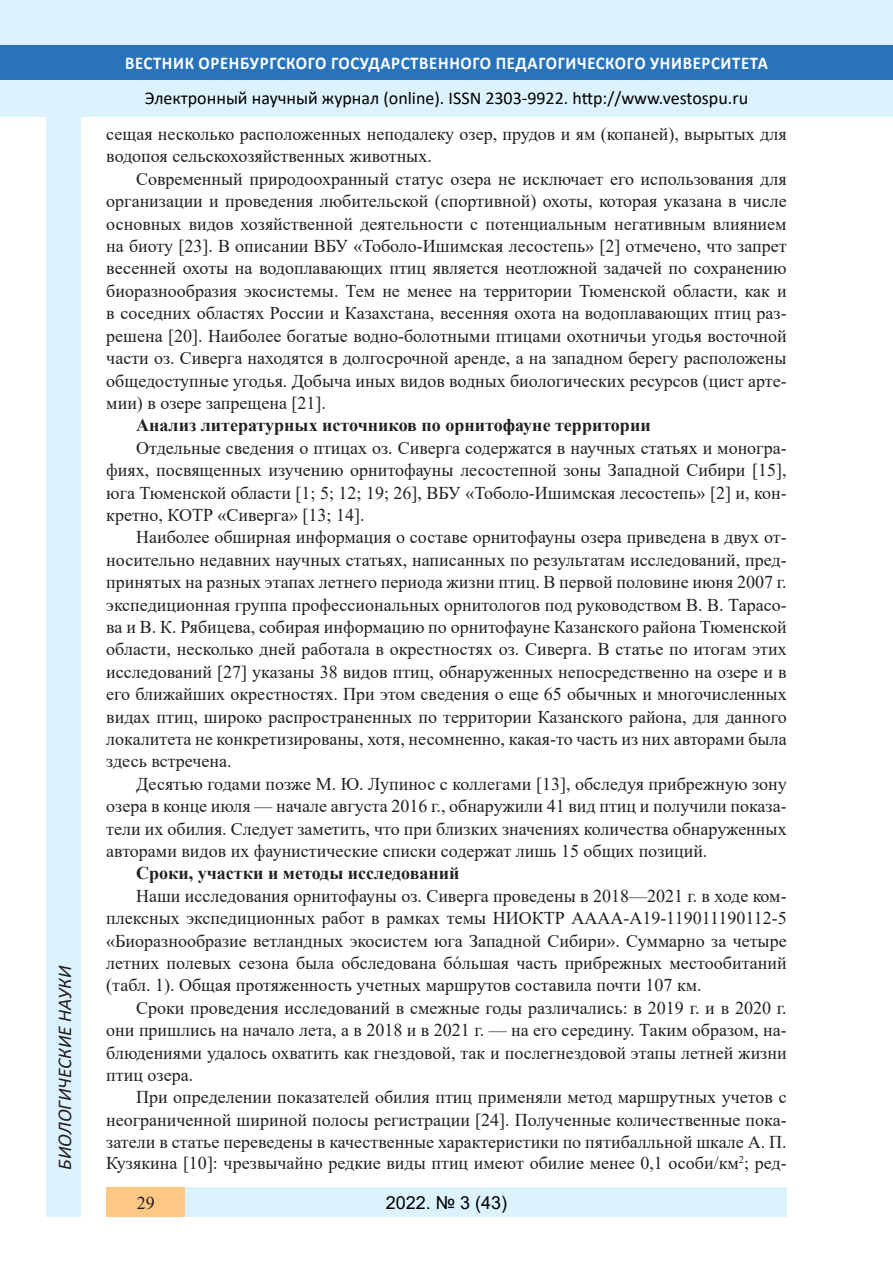
<style>
.page{position:relative;width:893px;height:1263px;background:#fff}
.page>*{position:absolute;margin:0;border:0;box-sizing:border-box;transform-origin:0 0}
.t1{font:italic 19.5px "Calibri";color:#231f20}
.Стиль2{font:18px/22.4px "Times New Roman";color:#231f20;text-align:justify}
.Стиль2-2{font:700 18px "Times New Roman";color:#231f20}
.t2{font:18px "Calibri";color:#000}
.t3{font:700 18px "Calibri";letter-spacing:.04em;color:#fff;scale:.93 1}
.t4{font:18px "Arial";color:#000}
</style>
<div class="page">
<div style="left:0;top:0;width:893px;height:116px;background:#dcf2fc"></div>
<div style="left:0;top:45px;width:893px;height:34px;background:#2873ba"></div>
<div style="left:47px;top:116px;width:34px;height:1101px;background:#dcf2fc"></div>
<div style="left:106px;top:1188px;width:681px;height:29px;background:#dcf2fc"></div>
<div style="left:106px;top:1188px;width:79px;height:29px;background:#fdc784"></div>
<p class="t1" style="left:51px;top:1170px;width:206px;rotate:-90deg">БИОЛОГИЧЕСКИЕ НАУКИ</p>
<p class="t3" style="left:125px;top:50px;width:693px">ВЕСТНИК ОРЕНБУРГСКОГО ГОСУДАРСТВЕННОГО ПЕДАГОГИЧЕСКОГО УНИВЕРСИТЕТА</p>
<p class="t2" style="left:145px;top:85px;width:605px">Электронный научный журнал (online). ISSN 2303-9922. http://www.vestospu.ru</p>
<p class="Стиль2" style="left:106px;top:122px;width:682px">сещая несколько расположенных неподалеку озер, прудов и ям (копаней), вырытых для водопоя сельскохозяйственных животных.</p>
<p class="Стиль2" style="left:106px;top:167px;width:682px;text-indent:30px">Современный природоохранный статус озера не исключает его использования для организации и проведения любительской (спортивной) охоты, которая указана в числе основных видов хозяйственной деятельности с потенциальным негативным влиянием на биоту [23]. В описании ВБУ «Тоболо-Ишимская лесостепь» [2] отмечено, что запрет весенней охоты на водоплавающих птиц является неотложной задачей по сохранению биоразнообразия экосистемы. Тем не менее на территории Тюменской области, как и в соседних областях России и Казахстана, весенняя охота на водоплавающих птиц раз&shy;решена [20]. Наиболее богатые водно-болотными птицами охотничьи угодья восточной части оз. Сиверга находятся в долгосрочной аренде, а на западном берегу расположены общедоступные угодья. Добыча иных видов водных биологических ресурсов (цист арте&shy;мии) в озере запрещена [21].</p>
<p class="Стиль2-2" style="left:136px;top:412px;width:516px">Анализ литературных источников по орнитофауне территории</p>
<p class="Стиль2" style="left:106px;top:436px;width:682px;text-indent:30px">Отдельные сведения о птицах оз. Сиверга содержатся в научных статьях и моногра&shy;фиях, посвященных изучению орнитофауны лесостепной зоны Западной Сибири [15], юга Тюменской области [1; 5; 12; 19; 26], ВБУ «Тоболо-Ишимская лесостепь» [2] и, кон&shy;кретно, КОТР «Сиверга» [13; 14].</p>
<p class="Стиль2" style="left:106px;top:525px;width:682px;text-indent:30px">Наиболее обширная информация о составе орнитофауны озера приведена в двух от&shy;носительно недавних научных статьях, написанных по результатам исследований, пред&shy;принятых на разных этапах летнего периода жизни птиц. В первой половине июня 2007 г. экспедиционная группа профессиональных орнитологов под руководством В. В. Тарасо&shy;ва и В. К. Рябицева, собирая информацию по орнитофауне Казанского района Тюменской области, несколько дней работала в окрестностях оз. Сиверга. В статье по итогам этих исследований [27] указаны 38 видов птиц, обнаруженных непосредственно на озере и в его ближайших окрестностях. При этом сведения о еще 65 обычных и многочисленных видах птиц, широко распространенных по территории Казанского района, для данного локалитета не конкретизированы, хотя, несомненно, какая-то часть из них авторами была здесь встречена.</p>
<p class="Стиль2" style="left:106px;top:772px;width:682px;text-indent:30px">Десятью годами позже М. Ю. Лупинос с коллегами [13], обследуя прибрежную зону озера в конце июля — начале августа 2016 г., обнаружили 41 вид птиц и получили показа&shy;тели их обилия. Следует заметить, что при близких значениях количества обнаруженных авторами видов их фаунистические списки содержат лишь 15 общих позиций.</p>
<p class="Стиль2-2" style="left:136px;top:860px;width:325px">Сроки, участки и методы исследований</p>
<p class="Стиль2" style="left:106px;top:884px;width:682px;text-indent:30px">Наши исследования орнитофауны оз. Сиверга проведены в 2018—2021 г. в ходе ком&shy;плексных экспедиционных работ в рамках темы НИОКТР АААА-А19-119011190112-5 «Биоразнообразие ветландных экосистем юга Западной Сибири». Суммарно за четыре летних полевых сезона была обследована бóльшая часть прибрежных местообитаний (табл. 1). Общая протяженность учетных маршрутов составила почти 107 км.</p>
<p class="Стиль2" style="left:106px;top:996px;width:682px;text-indent:30px">Сроки проведения исследований в смежные годы различались: в 2019 г. и в 2020 г. они пришлись на начало лета, а в 2018 и в 2021 г. — на его середину. Таким образом, на&shy;блюдениями удалось охватить как гнездовой, так и послегнездовой этапы летней жизни птиц озера.</p>
<p class="Стиль2" style="left:106px;top:1086px;width:682px;text-indent:30px">При определении показателей обилия птиц применяли метод маршрутных учетов с неограниченной шириной полосы регистрации [24]. Полученные количественные пока&shy;затели в статье переведены в качественные характеристики по пятибалльной шкале А. П.<br>Кузякина [10]: чрезвычайно редкие виды птиц имеют обилие менее 0,1 особи/км<sup>2</sup>; ред-</p>
<p class="Стиль2" style="left:137px;top:1191px;width:19px">29</p>
<p class="t4" style="left:386px;top:1190px;width:123px">2022. № 3 (43)</p>
</div>
